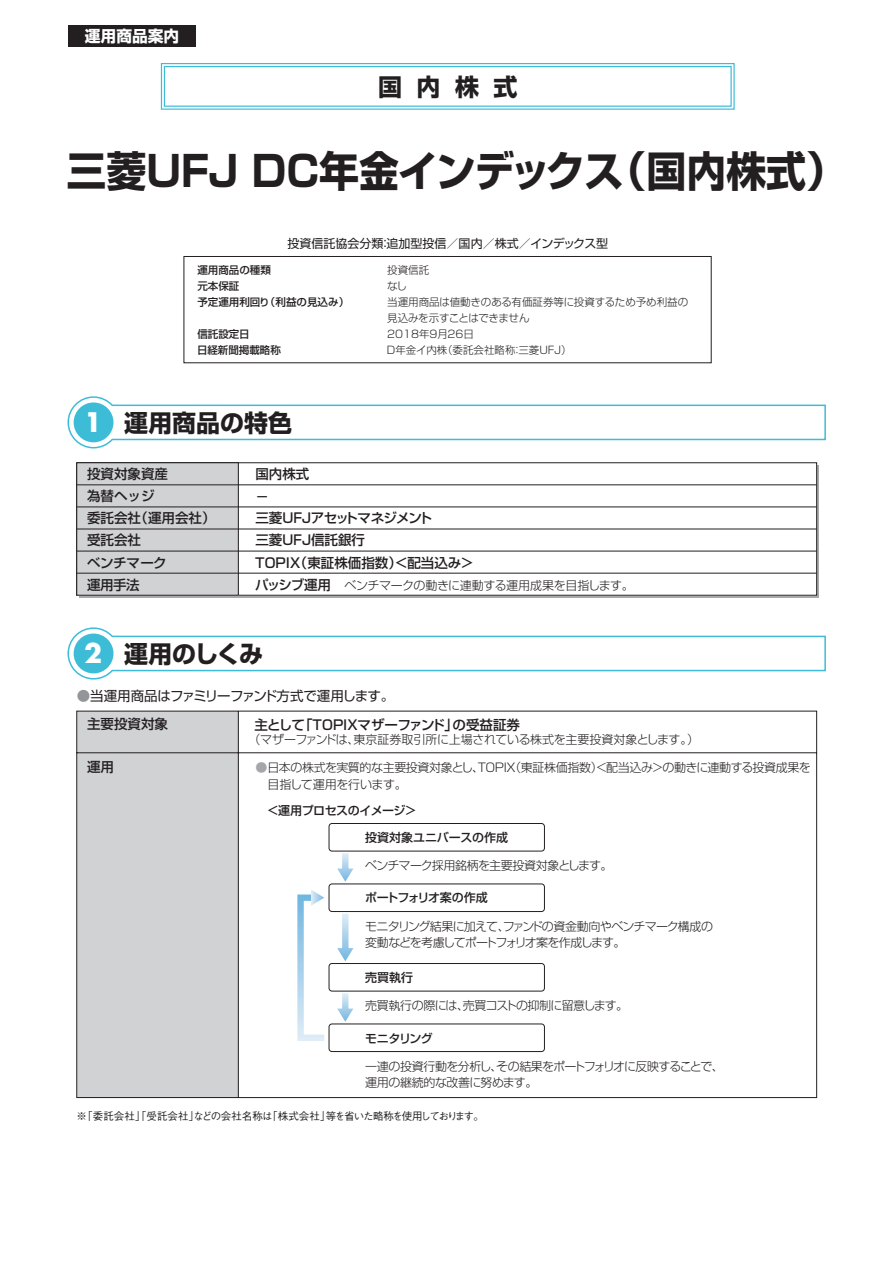
<style>
.page{position:relative;width:893px;height:1263px;background:#fff}
.page>*{position:absolute;margin:0;border:0;box-sizing:border-box;transform-origin:0 0}
.t1{font:700 42px "Shin Go Pro";color:#231f20;scale:.95 1}
.t2{font:700 26.25px "Futura";color:#fff}
.t3{font:700 24px "Shin Go Pro";color:#231f20}
.t4{font:700 15.75px "Shin Go Pro";color:#fff}
.t5{font:500 13.5px "Shin Go Pro";color:#231f20}
.t6{font:500 13.5px/22px "Shin Go Pro";letter-spacing:-.02em;color:#231f20}
.t7{font:13.5px "Shin Go Pro";letter-spacing:-.05em;color:#231f20}
.t8{font:500 13.5px "Shin Go Pro";letter-spacing:-.13em;color:#231f20}
.t9{font:500 13.5px/22px "Shin Go Pro";letter-spacing:-.035em;color:#231f20}
.t10{font:300 12px/16.5px "Shin Go Pro";letter-spacing:-.04em;color:#231f20}
.t11{font:300 12px "Shin Go Pro";letter-spacing:-.065em;color:#231f20}
.t12{font:300 12px "Shin Go Pro";letter-spacing:-.06em;color:#231f20}
.t13{font:300 12px "Shin Go Pro";letter-spacing:-.02em;color:#231f20}
.t14{font:12px "Shin Go Pro";color:#231f20}
.t15{font:300 12px/16.5px "Shin Go Pro";letter-spacing:-.09em;color:#231f20}
.t16{font:500 12px "Shin Go Pro";letter-spacing:-.03em;color:#231f20}
.t17{font:500 12px "Shin Go Pro";color:#231f20}
.t18{font:500 12px "Shin Go Pro";letter-spacing:-.055em;color:#231f20}
.t19{font:300 10.5px "Shin Go Pro";color:#231f20}
.t20{font:500 10.5px/16px "Shin Go Pro";color:#231f20}
.t21{font:500 10.5px "Gothic BBB Pro";letter-spacing:-.115em;color:#231f20}
.t22{font:300 10.5px "Shin Go Pro";letter-spacing:-.035em;color:#231f20}
.t23{font:500 10.5px "Gothic BBB Pro";color:#231f20}
.t24{font:500 10.5px "Gothic BBB Pro";letter-spacing:-.03em;color:#231f20}
.t25{font:500 10.5px "Gothic BBB Pro";letter-spacing:-.06em;color:#231f20}
.s1{color:#939598}
.s2{color:#a4a6a9}
</style>
<div class="page">
<svg style="left:160px;top:63px;width:575px;height:47px"></svg>
<div style="left:184px;top:256px;width:527px;height:107px;border:1px solid #231f20"></div>
<div style="left:68px;top:25px;width:128px;height:22px;background:#231f20"></div>
<div style="left:77px;top:462px;width:740px;height:133px;border:1px solid #231f20"></div>
<div style="left:77px;top:463px;width:161px;height:132px;background:#d1d2d4"></div>
<div style="left:77px;top:462px;width:162px;height:133px;border:1px solid #231f20"></div>
<hr style="left:77px;top:529px;width:740px;height:1px;background:#231f20">
<hr style="left:77px;top:507px;width:740px;height:1px;background:#231f20">
<hr style="left:77px;top:485px;width:740px;height:1px;background:#231f20">
<hr style="left:77px;top:573px;width:740px;height:1px;background:#231f20">
<hr style="left:77px;top:551px;width:740px;height:1px;background:#231f20">
<svg style="left:76px;top:711px;width:741px;height:387px"></svg>
<svg style="left:67px;top:396px;width:759px;height:53px"></svg>
<div style="left:74px;top:402px;width:39px;height:40px;background:#3dbcd8;border-radius:50%"></div>
<svg style="left:67px;top:627px;width:759px;height:53px"></svg>
<div style="left:74px;top:633px;width:39px;height:40px;background:#3dbcd8;border-radius:50%"></div>
<div style="left:329px;top:823px;width:215px;height:28px;background:#fff;border-radius:3px"></div>
<div style="left:329px;top:823px;width:216px;height:28px;border:1px solid #231f20;border-radius:3px"></div>
<div style="left:329px;top:884px;width:215px;height:27px;background:#fff;border-radius:3px"></div>
<div style="left:329px;top:884px;width:216px;height:28px;border:1px solid #231f20;border-radius:3px"></div>
<div style="left:329px;top:963px;width:215px;height:28px;background:#fff;border-radius:3px"></div>
<div style="left:329px;top:963px;width:216px;height:28px;border:1px solid #231f20;border-radius:3px"></div>
<div style="left:329px;top:1024px;width:215px;height:27px;background:#fff;border-radius:3px"></div>
<div style="left:329px;top:1024px;width:216px;height:28px;border:1px solid #231f20;border-radius:3px"></div>
<svg style="left:337px;top:853px;width:16px;height:29px"></svg>
<svg style="left:337px;top:914px;width:16px;height:47px"></svg>
<svg style="left:337px;top:993px;width:16px;height:29px"></svg>
<svg style="left:297px;top:889px;width:27px;height:152px"></svg>
<h3 class="t4" style="left:85px;top:23px;width:96px">運用商品案内</h3>
<h3 class="t3" style="left:378px;top:67px;width:141px">国内株式</h3>
<h1 class="t1" style="left:67px;top:138px;width:588px">三菱UFJ DC年金インデックス</h1>
<h1 class="t1" style="left:607px;top:138px;width:253px">（国内株式(</h1>
<p class="t14" style="left:288px;top:233px;width:322px">投資信託協会分類追加型投信／国内／株式／インデックス型</p>
<p class="t14" style="left:379px;top:233px;width:13px">：</p>
<h2 class="t2" style="left:84px;top:404px;width:20px">1</h2>
<p class="t20" style="left:197px;top:261px;width:75px">運用商品の種類</p>
<p class="t20" style="left:197px;top:277px;width:43px">元本保証</p>
<p class="t20" style="left:197px;top:293px;width:74px">予定運用利回り</p>
<p class="t20" style="left:197px;top:325px;width:85px">信託設定日<br>日経新聞掲載略称</p>
<p class="t20" style="left:265px;top:293px;width:86px">（利益の見込み(</p>
<h3 class="t3" style="left:124px;top:403px;width:169px">運用商品の特色</h3>
<p class="t19" style="left:387px;top:261px;width:43px">投資信託</p>
<p class="t19" style="left:387px;top:277px;width:21px">なし</p>
<p class="t19" style="left:387px;top:294px;width:303px">当運用商品は値動きのある有価証券等に投資するため予め利益の</p>
<p class="t22" style="left:387px;top:310px;width:144px">見込みを示すことはできません</p>
<p class="t19" style="left:387px;top:326px;width:88px">2018年9月26日</p>
<p class="t19" style="left:442px;top:342px;width:131px">（委託会社略称三菱UFJ(</p>
<p class="t19" style="left:386px;top:342px;width:63px">Ｄ年金イ内株</p>
<p class="t19" style="left:512px;top:342px;width:12px">：</p>
<p class="t5" style="left:87px;top:463px;width:82px">投資対象資産</p>
<p class="t5" style="left:87px;top:485px;width:69px">為替ヘッジ</p>
<p class="t5" style="left:135px;top:507px;width:82px">（運用会社(</p>
<p class="t5" style="left:87px;top:507px;width:55px">委託会社</p>
<p class="t9" style="left:87px;top:550px;width:81px">ベンチマーク運用手法</p>
<p class="t5" style="left:87px;top:529px;width:55px">受託会社</p>
<p class="t6" style="left:255px;top:461px;width:179px">国内株式<br>－<br>三菱UFJアセットマネジメント三菱ＵＦＪ信託銀行</p>
<p class="t5" style="left:294px;top:551px;width:181px">（東証株価指数）＜配当込み&lt;</p>
<p class="t5" style="left:253px;top:551px;width:50px">ＴＯＰＩＸ</p>
<p class="t5" style="left:255px;top:573px;width:91px">パッシブ運用　</p>
<p class="t10" style="left:345px;top:575px;width:291px">ベンチマークの動きに連動する運用成果を目指します。</p>
<h2 class="t2" style="left:84px;top:635px;width:20px">2</h2>
<h3 class="t3" style="left:124px;top:634px;width:141px">運用のしくみ</h3>
<p class="t7" style="left:77px;top:685px;width:319px"><span class="s1">●</span>当運用商品はファミリーファンド方式で運用します。</p>
<p class="t5" style="left:87px;top:712px;width:82px">主要投資対象</p>
<p class="t5" style="left:87px;top:756px;width:28px">運用</p>
<p class="t8" style="left:254px;top:713px;width:205px">主としてＴＯＰＩＸマザーファンド」</p>
<p class="t5" style="left:299px;top:713px;width:15px">「</p>
<p class="t5" style="left:452px;top:713px;width:69px">の受益証券</p>
<p class="t11" style="left:248px;top:729px;width:113px">（マザーファンドは、</p>
<p class="t13" style="left:354px;top:729px;width:347px">東京証券取引所に上場されている株式を主要投資対象とします (。</p>
<p class="t10" style="left:509px;top:758px;width:303px">（東証株価指数）＜配当込み＞の動きに連動する投資成果を</p>
<p class="t10" style="left:255px;top:758px;width:262px"><span class="s2">●</span>日本の株式を実質的な主要投資対象とし TOPIX</p>
<p class="t10" style="left:472px;top:758px;width:13px">、</p>
<p class="t10" style="left:267px;top:774px;width:141px">目指して運用を行います。</p>
<p class="t16" style="left:267px;top:801px;width:151px">＜運用プロセスのイメージ&lt;</p>
<p class="t17" style="left:365px;top:827px;width:144px">投資対象ユニバースの作成</p>
<p class="t12" style="left:365px;top:856px;width:249px">ベンチマーク採用銘柄を主要投資対象とします。</p>
<p class="t18" style="left:365px;top:888px;width:124px">ポートフォリオ案の作成</p>
<p class="t11" style="left:365px;top:916px;width:349px">モニタリング結果に加えてファンドの資金動向やベンチマーク構成の</p>
<p class="t15" style="left:365px;top:916px;width:262px;text-indent:132px">、<br>変動などを考慮してポートフォリオ案を作成します。</p>
<p class="t16" style="left:365px;top:967px;width:49px">売買執行</p>
<p class="t11" style="left:365px;top:996px;width:265px">売買執行の際には売買コストの抑制に留意します。</p>
<p class="t10" style="left:457px;top:996px;width:13px">、</p>
<p class="t16" style="left:365px;top:1028px;width:69px">モニタリング</p>
<p class="t12" style="left:365px;top:1056px;width:360px">一連の投資行動を分析しその結果をポートフォリオに反映することで、</p>
<p class="t10" style="left:365px;top:1056px;width:174px;text-indent:125px">、<br>運用の継続的な改善に努めます。</p>
<p class="t23" style="left:77px;top:1107px;width:124px">※「委託会社」「受託会社」</p>
<p class="t25" style="left:267px;top:1107px;width:65px">「株式会社」</p>
<p class="t21" style="left:326px;top:1107px;width:160px">等を省いた略称を使用しております。</p>
<p class="t24" style="left:194px;top:1107px;width:81px">などの会社名称は</p>
</div>
